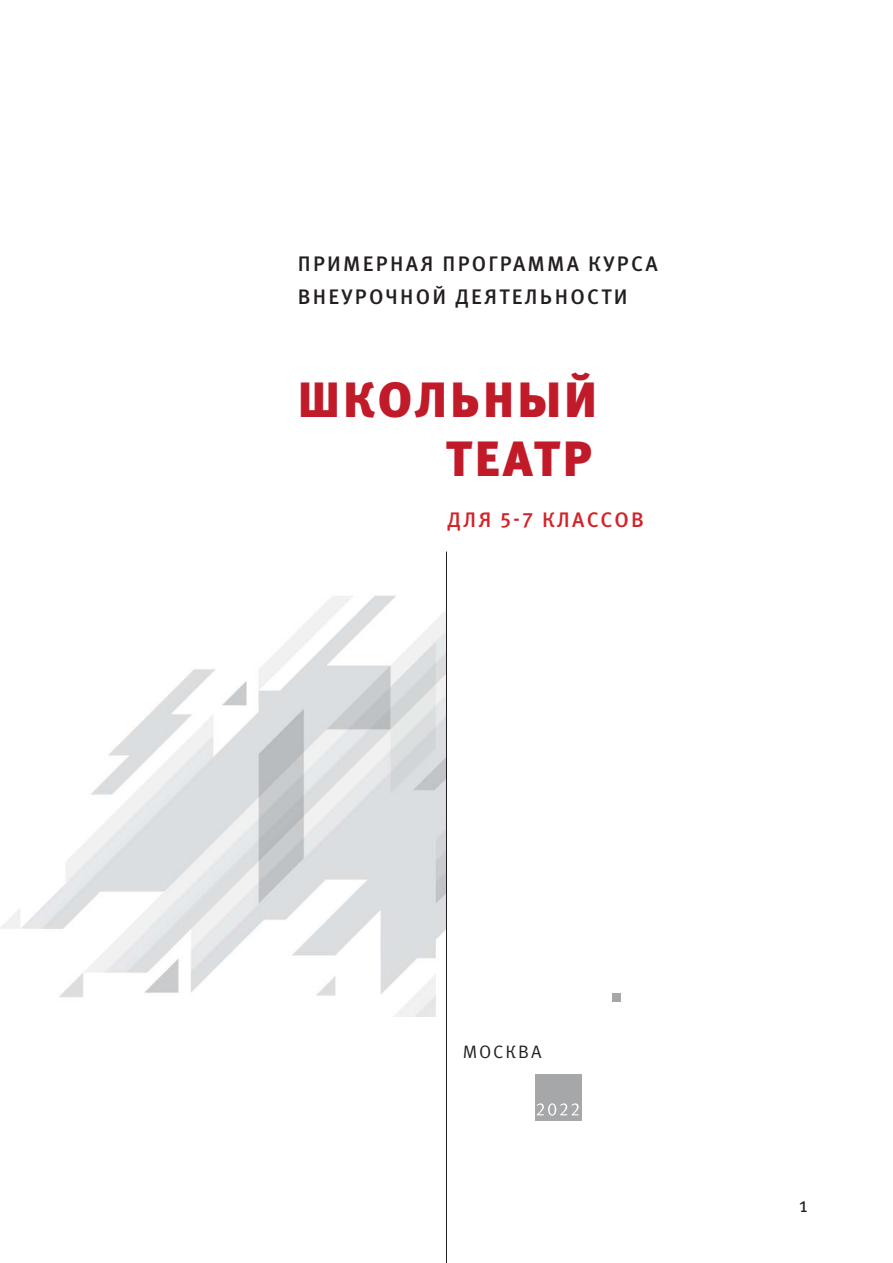
<style>
.page{position:relative;width:893px;height:1263px;background:#fff}
.page>*{position:absolute;margin:0;border:0;box-sizing:border-box;transform-origin:0 0}
.t1{font:900 49.5px/59.4px "Meta Pro";letter-spacing:.06em;color:#c11a29;text-align:right}
.t2{font:500 21px/33px "Meta Pro";letter-spacing:.11em;color:#231f20}
.t3{font:500 21px "Meta Pro";letter-spacing:.105em;color:#d2232a}
.t4{font:21px "Meta Pro Norm";color:#231f20}
.t5{font:18px "Meta Pro Norm";letter-spacing:.105em;color:#231f20}
</style>
<div class="page">
<div style="left:535px;top:1075px;width:47px;height:46px;background:#a5a7a9"></div>
<svg style="left:537px;top:1103px;width:42px;height:13px"></svg>
<div style="left:612px;top:993px;width:9px;height:8px;background:#a5a7a9"></div>
<img style="left:1px;top:595px;width:445px;height:421px">
<hr style="left:446px;top:552px;width:1px;height:711px;background:#231f20">
<p class="t2" style="left:298px;top:246px;width:362px">ПРИМЕРНАЯ ПРОГРАММА КУРСА<br>ВНЕУРОЧНОЙ ДЕЯТЕЛЬНОСТИ</p>
<h1 class="t1" style="left:298px;top:367px;width:301px">ШКОЛЬНЫЙ<br>ТЕАТР</h1>
<p class="t3" style="left:447px;top:503px;width:198px">ДЛЯ 5-7 КЛАССОВ</p>
<p class="t5" style="left:463px;top:1038px;width:80px">МОСКВА</p>
<p class="t4" style="left:799px;top:1188px;width:11px">1</p>
</div>
